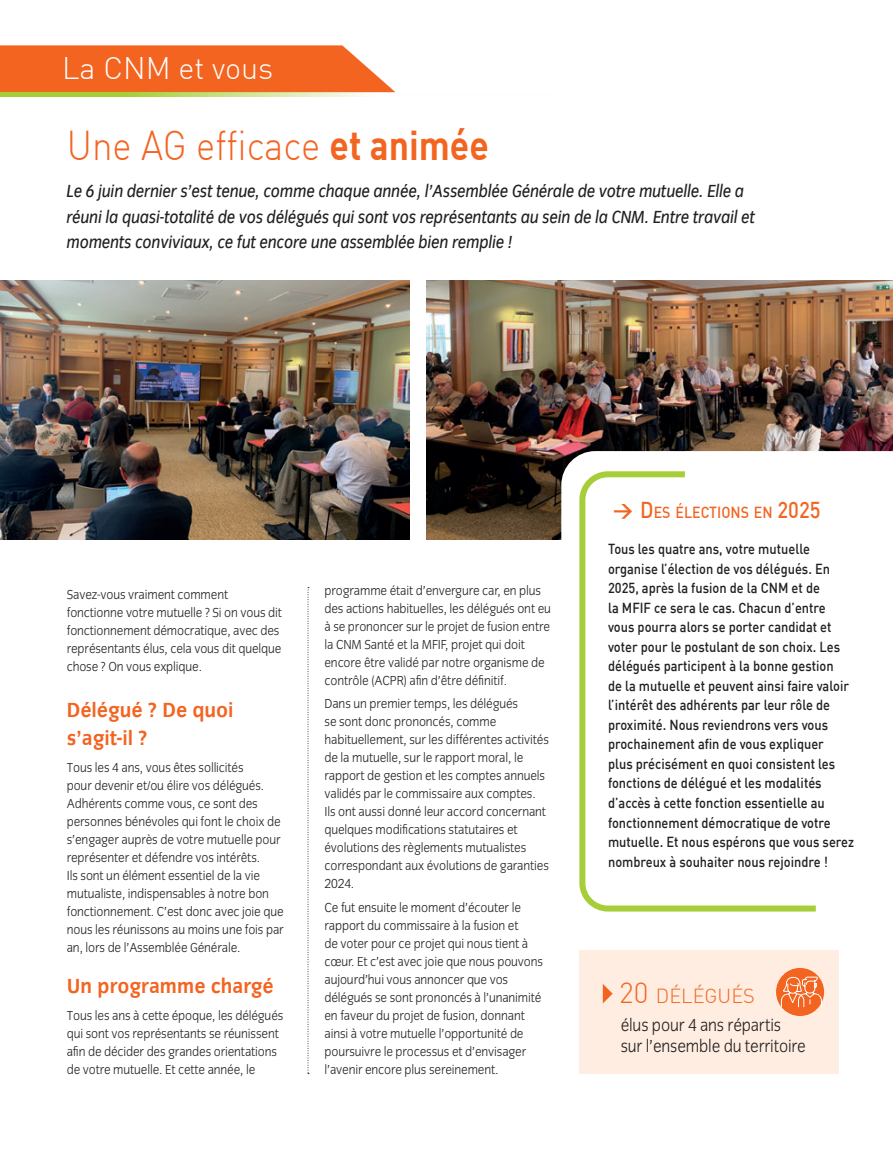
<style>
.page{position:relative;width:893px;height:1149px;background:#fff}
.page>*{position:absolute;margin:0;border:0;box-sizing:border-box;transform-origin:0 0}
.t1{font:300 40.8px "DIN";color:#f36421;scale:.9 1}
.t2{font:300 30.6px "DIN";color:#fff}
.t3{font:700 21px/28.5px "Congress Sans Std";color:#f36421;scale:.95 1}
.t4{font:300 19.95px "DIN";color:#f36421}
.t5{font:italic 18px/25.5px "Congress Sans Std";letter-spacing:-.01em;color:#231f20;scale:.89 1}
.t6{font:18px/21px "Congress Sans Light Std";letter-spacing:-.01em;color:#231f20;scale:.93 1}
.t7{font:500 15.75px "DIN";color:#f36421;scale:.9 1}
.t8{font:500 14.25px/19.5px "DIN";color:#231f20;scale:.9 1}
.t9{font:13.5px/18px "Congress Sans Light Std";letter-spacing:-.01em;color:#231f20;scale:.95 1}
.s1{font-weight:700}
.s2{font-weight:700;font-size:19.5px}
.s3{font-size:22.5px}
.s4{font-size:28.5px}
</style>
<div class="page">
<img style="left:426px;top:281px;width:467px;height:258px">
<svg style="left:561px;top:451px;width:332px;height:89px"></svg>
<svg style="left:308px;top:587px;width:1px;height:486px"></svg>
<svg style="left:0;top:45px;width:395px;height:47px;background:#f36f31"></svg>
<svg style="left:0;top:92px;width:396px;height:5px;background:#c5dd7d"></svg>
<img style="left:0;top:281px;width:409px;height:258px">
<div style="left:579px;top:950px;width:260px;height:123px;background:#feede0"></div>
<svg style="left:603px;top:984px;width:10px;height:19px"></svg>
<div style="left:776px;top:967px;width:48px;height:48px;background:#f36421;border-radius:50%"></div>
<svg style="left:576px;top:468px;width:246px;height:444px"></svg>
<svg style="left:780px;top:975px;width:42px;height:32px"></svg>
<h2 class="t2" style="left:62px;top:50px;width:213px">La CNM et vous</h2>
<h1 class="t1" style="left:67px;top:120px;width:470px">Une AG efficace <span class="s1">et animée</span></h1>
<p class="t5" style="left:67px;top:179px;width:775px">Le 6 juin dernier s’est tenue, comme chaque année, l’Assemblée Générale de votre mutuelle. Elle a réuni la quasi-totalité de vos délégués qui sont vos représentants au sein de la CNM. Entre travail et moments conviviaux, ce fut encore une assemblée bien remplie !</p>
<p class="t9" style="left:67px;top:586px;width:228px">Savez-vous vraiment comment fonctionne votre mutuelle ? Si on vous dit fonctionnement démocratique, avec des représentants élus, cela vous dit quelque chose ? On vous explique.</p>
<h3 class="t3" style="left:67px;top:695px;width:177px">Délégué ? De quoi s’agit-il ?</h3>
<p class="t9" style="left:67px;top:758px;width:230px">Tous les 4 ans, vous êtes sollicités<br>pour devenir et/ou élire vos délégués.<br>Adhérents comme vous, ce sont des personnes bénévoles qui font le choix de s’engager auprès de votre mutuelle pour représenter et défendre vos intérêts.<br>Ils sont un élément essentiel de la vie mutualiste, indispensables à notre bon fonctionnement. C’est donc avec joie que nous les réunissons au moins une fois par an, lors de l’Assemblée Générale.</p>
<h3 class="t3" style="left:67px;top:971px;width:219px">Un programme chargé</h3>
<p class="t9" style="left:67px;top:1006px;width:230px">Tous les ans à cette époque, les délégués qui sont vos représentants se réunissent afin de décider des grandes orientations de votre mutuelle. Et cette année, le</p>
<p class="t9" style="left:324px;top:582px;width:240px">programme était d’envergure car, en plus des actions habituelles, les délégués ont eu à se prononcer sur le projet de fusion entre la CNM Santé et la MFIF, projet qui doit encore être validé par notre organisme de contrôle (ACPR) afin d’être définitif.</p>
<p class="t9" style="left:324px;top:694px;width:238px">Dans un premier temps, les délégués<br>se sont donc prononcés, comme habituellement, sur les différentes activités de la mutuelle, sur le rapport moral, le rapport de gestion et les comptes annuels validés par le commissaire aux comptes.<br>Ils ont aussi donné leur accord concernant quelques modifications statutaires et évolutions des règlements mutualistes correspondant aux évolutions de garanties 2024.</p>
<p class="t9" style="left:324px;top:898px;width:232px">Ce fut ensuite le moment d’écouter le rapport du commissaire à la fusion et<br>de voter pour ce projet qui nous tient à cœur. Et c’est avec joie que nous pouvons aujourd’hui vous annoncer que vos délégués se sont prononcés à l’unanimité en faveur du projet de fusion, donnant ainsi à votre mutuelle l’opportunité de poursuivre le processus et d’envisager l’avenir encore plus sereinement.</p>
<p class="t7" style="left:613px;top:502px;width:232px"><span class="s2">&gt;</span> <span class="s3">D</span> ES ÉLECTIONS EN <span class="s3">2025</span></p>
<p class="t8" style="left:608px;top:539px;width:275px">Tous les quatre ans, votre mutuelle organise l’élection de vos délégués. En 2025, après la fusion de la CNM et de<br>la MFIF ce sera le cas. Chacun d’entre vous pourra alors se porter candidat et voter pour le postulant de son choix. Les délégués participent à la bonne gestion<br>de la mutuelle et peuvent ainsi faire valoir l’intérêt des adhérents par leur rôle de proximité. Nous reviendrons vers vous prochainement afin de vous expliquer<br>plus précisément en quoi consistent les fonctions de délégué et les modalités d’accès à cette fonction essentielle au fonctionnement démocratique de votre mutuelle. Et nous espérons que vous serez nombreux à souhaiter nous rejoindre !</p>
<h3 class="t4" style="left:619px;top:983px;width:137px"><span class="s4">20</span> délégués</h3>
<h3 class="t6" style="left:621px;top:1014px;width:201px">élus pour 4 ans répartis sur l’ensemble du territoire</h3>
</div>
